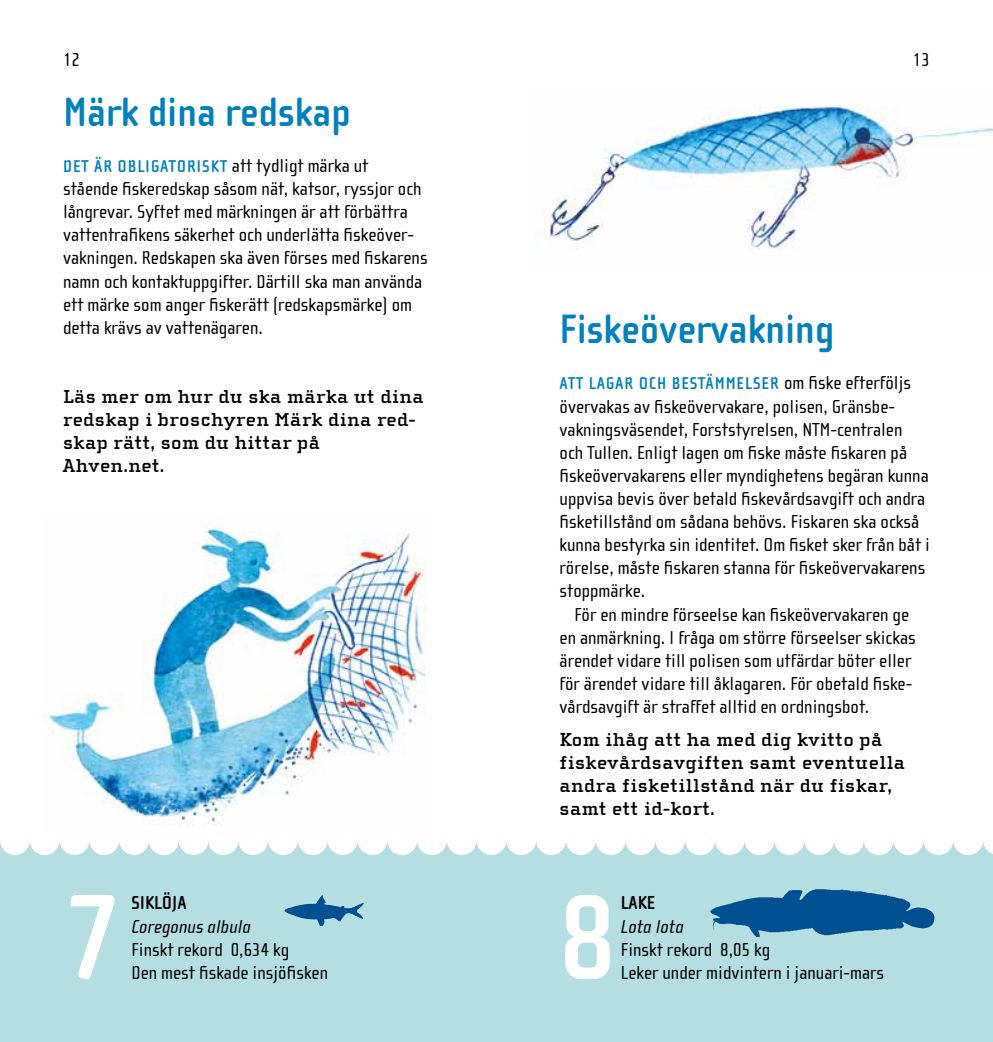
<style>
.page{position:relative;width:993px;height:1042px;background:#fff}
.page>*{position:absolute;margin:0;border:0;box-sizing:border-box;transform-origin:0 0}
.t1{font:700 124.42px "Cholla Sans OT";color:#fff}
.t2{font:700 42px "Cholla Sans OT";color:#0080bc}
.t3{font:19.25px/23.1px "Cholla Sans OT";color:#000}
.t4{font:700 19.25px/23.1px "Cholla Slab OT";letter-spacing:.025em;color:#000}
.t5{font:italic 19.25px "Cholla Sans OT";color:#000}
.t6{font:700 19.25px "Cholla Sans OT";color:#000}
.t7{font:700 17.5px "Cholla Sans OT";letter-spacing:.05em;color:#0080bc}
.s1{font-weight:400;font-size:19.25px;color:#000}
</style>
<div class="page">
<div style="left:0;top:842px;width:992px;height:200px;background:#b4dee1"></div>
<img style="left:543px;top:106px;width:449px;height:143px">
<img style="left:42px;top:518px;width:384px;height:307px">
<div style="left:704px;top:883px;width:236px;height:53px;background:#b4dee1"></div>
<img style="left:710px;top:889px;width:225px;height:47px">
<div style="left:272px;top:891px;width:103px;height:35px;background:#b4dee1"></div>
<img style="left:284px;top:895px;width:57px;height:30px">
<div style="left:272px;top:890px;width:104px;height:37px;border:1px solid #b4dee1"></div>
<p class="t3" style="left:63px;top:49px;width:18px">12</p>
<p class="t3" style="left:912px;top:49px;width:18px">13</p>
<h2 class="t2" style="left:63px;top:89px;width:289px">Märk dina redskap</h2>
<p class="t7" style="left:63px;top:157px;width:307px">DET ÄR OBLIGATORISKT <span class="s1">att tydligt märka ut</span></p>
<p class="t3" style="left:63px;top:178px;width:366px">stående fiskeredskap såsom nät, katsor, ryssjor och långrevar. Syftet med märkningen är att förbättra vattentrafikens säkerhet och underlätta fiskeöver&shy;vakningen. Redskapen ska även förses med fiskarens namn och kontaktuppgifter. Därtill ska man använda ett märke som anger fiskerätt (redskapsmärke) om detta krävs av vattenägaren.</p>
<p class="t4" style="left:63px;top:385px;width:362px">Läs mer om hur du ska märka ut dina redskap i broschyren Märk dina red&shy;skap rätt, som du hittar på<br>Ahven.net.</p>
<h1 class="t1" style="left:64px;top:869px;width:61px">7</h1>
<p class="t6" style="left:131px;top:892px;width:57px">SIKLÖJA</p>
<p class="t5" style="left:131px;top:915px;width:121px">Coregonus albula</p>
<p class="t3" style="left:131px;top:938px;width:159px">Finskt rekord 0,634 kg</p>
<p class="t3" style="left:131px;top:961px;width:198px">Den mest fiskade insjöfisken</p>
<h2 class="t2" style="left:559px;top:306px;width:276px">Fiskeövervakning</h2>
<p class="t7" style="left:559px;top:374px;width:353px">ATT LAGAR OCH BESTÄMMELSER <span class="s1">om fiske efterföljs</span></p>
<p class="t3" style="left:559px;top:395px;width:372px">övervakas av fiskeövervakare, polisen, Gränsbe&shy;vakningsväsendet, Forststyrelsen, NTM-centralen och Tullen. Enligt lagen om fiske måste fiskaren på fiskeövervakarens eller myndighetens begäran kunna uppvisa bevis över betald fiskevårdsavgift och andra fisketillstånd om sådana behövs. Fiskaren ska också kunna bestyrka sin identitet. Om fisket sker från båt i rörelse, måste fiskaren stanna för fiskeövervakarens stoppmärke.</p>
<p class="t3" style="left:559px;top:603px;width:358px;text-indent:15px">För en mindre förseelse kan fiskeövervakaren ge en anmärkning. I fråga om större förseelser skickas ärendet vidare till polisen som utfärdar böter eller för ärendet vidare till åklagaren. För obetald fiske&shy;vårdsavgift är straffet alltid en ordningsbot.</p>
<p class="t4" style="left:559px;top:728px;width:347px">Kom ihåg att ha med dig kvitto på fiskevårdsavgiften samt eventuella andra fisketillstånd när du fiskar, samt ett id-kort.</p>
<h1 class="t1" style="left:557px;top:869px;width:61px">8</h1>
<p class="t6" style="left:620px;top:892px;width:36px">LAKE</p>
<p class="t5" style="left:620px;top:915px;width:64px">Lota lota</p>
<p class="t3" style="left:620px;top:938px;width:151px">Finskt rekord 8,05 kg</p>
<p class="t3" style="left:620px;top:961px;width:265px">Leker under midvintern i januari-mars</p>
</div>
